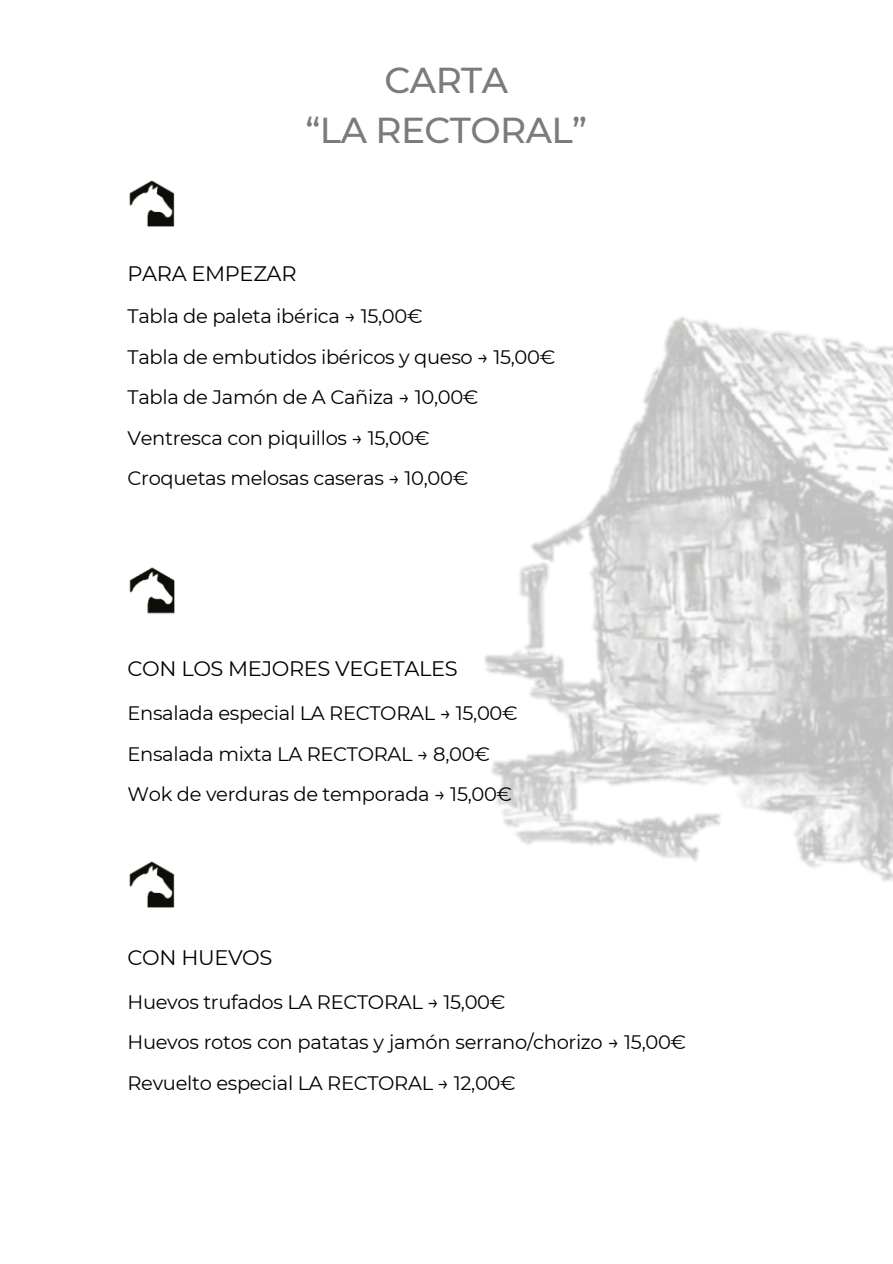
<style>
.page{position:relative;width:893px;height:1264px;background:#fff}
.page>*{position:absolute;margin:0;border:0;box-sizing:border-box;transform-origin:0 0}
.t1{font:500 36px/49.5px "Montserrat";letter-spacing:-.015em;color:#7b7b7b;text-align:center}
.t2{font:21px "Montserrat";letter-spacing:-.015em;color:#000}
.t3{font:19.5px/40.5px "Montserrat";letter-spacing:-.015em;color:#000}
</style>
<div class="page">
<img style="left:484px;top:317px;width:408px;height:564px">
<img style="left:129px;top:180px;width:46px;height:47px">
<img style="left:129px;top:861px;width:46px;height:47px">
<img style="left:129px;top:567px;width:46px;height:47px">
<h1 class="t1" style="left:305px;top:55px;width:283px">CARTA<br>“LA RECTORAL”</h1>
<p class="t2" style="left:127px;top:260px;width:170px">PARA EMPEZAR</p>
<p class="t3" style="left:127px;top:296px;width:429px">Tabla de paleta ibérica → 15,00€<br>Tabla de embutidos ibéricos y queso → 15,00€ Tabla de Jamón de A Cañiza → 10,00€ Ventresca con piquillos → 15,00€<br>Croquetas melosas caseras → 10,00€</p>
<p class="t2" style="left:127px;top:656px;width:331px">CON LOS MEJORES VEGETALES</p>
<p class="t3" style="left:127px;top:693px;width:391px">Ensalada especial LA RECTORAL → 15,00€<br>Ensalada mixta LA RECTORAL → 8,00€<br>Wok de verduras de temporada → 15,00€</p>
<p class="t2" style="left:127px;top:944px;width:146px">CON HUEVOS</p>
<p class="t3" style="left:127px;top:981px;width:560px">Huevos trufados LA RECTORAL → 15,00€<br>Huevos rotos con patatas y jamón serrano/chorizo → 15,00€<br>Revuelto especial LA RECTORAL → 12,00€</p>
</div>
